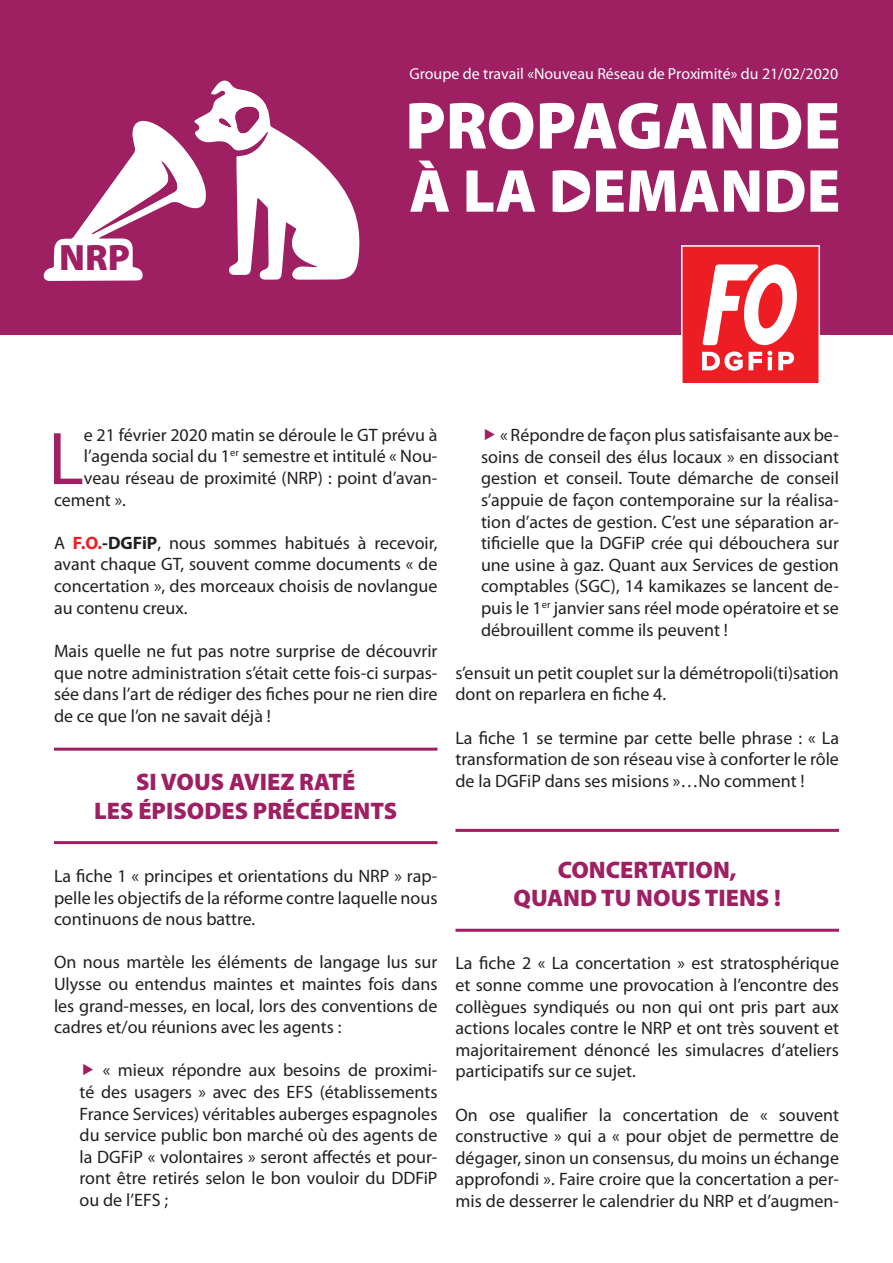
<style>
.page{position:relative;width:893px;height:1263px;background:#fff}
.page>*{position:absolute;margin:0;border:0;box-sizing:border-box;transform-origin:0 0}
.t1{font:75.3px "Myriad Pro";color:#9e1f62}
.t2{font:900 36.75px "Myriad Pro";color:#9e1f62}
.t3{font:900 24px "Myriad Pro";color:#9e1f62}
.t4{font:18px/21.6px "Myriad Pro";color:#231f20;text-align:justify}
.t5{font:15.9px "Myriad Pro";color:#fff}
.s1{font-weight:700;color:#ee1d23}
.s2{font-weight:700}
</style>
<div class="page">
<div style="left:0;top:0;width:893px;height:335px;background:#9e1f62"></div>
<svg style="left:43px;top:80px;width:317px;height:201px"></svg>
<svg style="left:409px;top:103px;width:35px;height:45px"></svg>
<svg style="left:450px;top:102px;width:83px;height:47px"></svg>
<svg style="left:540px;top:103px;width:167px;height:46px"></svg>
<svg style="left:713px;top:103px;width:39px;height:45px"></svg>
<svg style="left:760px;top:103px;width:41px;height:46px"></svg>
<svg style="left:808px;top:103px;width:30px;height:45px"></svg>
<svg style="left:410px;top:161px;width:39px;height:51px"></svg>
<svg style="left:466px;top:170px;width:69px;height:42px"></svg>
<svg style="left:596px;top:170px;width:163px;height:42px"></svg>
<svg style="left:767px;top:170px;width:71px;height:42px"></svg>
<svg style="left:553px;top:170px;width:37px;height:42px"></svg>
<div style="left:682px;top:246px;width:137px;height:138px;background:#ee1d23"></div>
<svg style="left:702px;top:351px;width:41px;height:20px"></svg>
<svg style="left:749px;top:351px;width:23px;height:19px"></svg>
<svg style="left:778px;top:352px;width:16px;height:18px"></svg>
<svg style="left:702px;top:264px;width:95px;height:81px"></svg>
<div style="left:681px;top:245px;width:139px;height:139px;border:2px solid #fff"></div>
<hr style="left:54px;top:748px;width:383px;height:3px;background:#9e1f62">
<hr style="left:54px;top:841px;width:383px;height:3px;background:#9e1f62">
<hr style="left:455px;top:829px;width:384px;height:3px;background:#9e1f62">
<hr style="left:455px;top:929px;width:384px;height:3px;background:#9e1f62">
<h2 class="t2" style="left:59px;top:237px;width:72px">NRP</h2>
<p class="t5" style="left:409px;top:63px;width:430px">Groupe de travail «Nouveau Réseau de Proximité» du 21/02/2020</p>
<p class="t1" style="left:48px;top:412px;width:37px">L</p>
<p class="t4" style="left:84px;top:424px;width:355px">e 21 février 2020 matin se déroule le GT prévu à</p>
<p class="t4" style="left:84px;top:445px;width:355px">l’agenda social du 1<sup>er</sup> semestre et intitulé « Nou-</p>
<p class="t4" style="left:84px;top:467px;width:355px">veau réseau de proximité (NRP) : point d’avan-</p>
<p class="t4" style="left:54px;top:489px;width:73px">cement ».</p>
<p class="t4" style="left:54px;top:532px;width:385px">A <span class="s1">F.O.</span><span class="s2">-DGFiP</span>, nous sommes habitués à recevoir, avant chaque GT, souvent comme documents « de concertation », des morceaux choisis de novlangue au contenu creux.</p>
<p class="t4" style="left:54px;top:640px;width:385px">Mais quelle ne fut pas notre surprise de découvrir que notre administration s’était cette fois-ci surpas&shy;sée dans l’art de rédiger des fiches pour ne rien dire de ce que l’on ne savait déjà !</p>
<p class="t3" style="left:136px;top:768px;width:221px">SI VOUS AVIEZ RATÉ</p>
<p class="t3" style="left:94px;top:797px;width:304px">LES ÉPISODES PRÉCÉDENTS</p>
<p class="t4" style="left:54px;top:865px;width:385px">La fiche 1 « principes et orientations du NRP » rap&shy;pelle les objectifs de la réforme contre laquelle nous continuons de nous battre.</p>
<p class="t4" style="left:54px;top:951px;width:385px">On nous martèle les éléments de langage lus sur Ulysse ou entendus maintes et maintes fois dans les grand-messes, en local, lors des conventions de cadres et/ou réunions avec les agents :</p>
<p class="t4" style="left:80px;top:1059px;width:360px;text-indent:23px">« mieux répondre aux besoins de proximi&shy;té des usagers » avec des EFS (établissements France Services) véritables auberges espagnoles du service public bon marché où des agents de la DGFiP « volontaires » seront affectés et pour&shy;ront être retirés selon le bon vouloir du DDFiP ou de l’EFS ;</p>
<p class="t4" style="left:481px;top:424px;width:359px;text-indent:19px">« Répondre de façon plus satisfaisante aux be&shy;soins de conseil des élus locaux » en dissociant gestion et conseil. Toute démarche de conseil s’appuie de façon contemporaine sur la réalisa&shy;tion d’actes de gestion. C’est une séparation ar&shy;tificielle que la DGFiP crée qui débouchera sur une usine à gaz. Quant aux Services de gestion comptables (SGC), 14 kamikazes se lancent de&shy;puis le 1<sup>er</sup> janvier sans réel mode opératoire et se débrouillent comme ils peuvent !</p>
<p class="t4" style="left:455px;top:662px;width:385px">s’ensuit un petit couplet sur la démétropoli(ti)sation dont on reparlera en fiche 4.</p>
<p class="t4" style="left:455px;top:726px;width:385px">La fiche 1 se termine par cette belle phrase : « La transformation de son réseau vise à conforter le rôle de la DGFiP dans ses misions »…No comment !</p>
<p class="t3" style="left:558px;top:856px;width:180px">CONCERTATION,</p>
<p class="t3" style="left:513px;top:884px;width:269px">QUAND TU NOUS TIENS !</p>
<p class="t4" style="left:455px;top:952px;width:385px">La fiche 2 « La concertation » est stratosphérique et sonne comme une provocation à l’encontre des collègues syndiqués ou non qui ont pris part aux actions locales contre le NRP et ont très souvent et majoritairement dénoncé les simulacres d’ateliers participatifs sur ce sujet.</p>
<p class="t4" style="left:455px;top:1103px;width:385px">On ose qualifier la concertation de « souvent constructive » qui a « pour objet de permettre de dégager, sinon un consensus, du moins un échange approfondi ». Faire croire que la concertation a per&shy;mis de desserrer le calendrier du NRP et d’augmen-</p>
</div>
